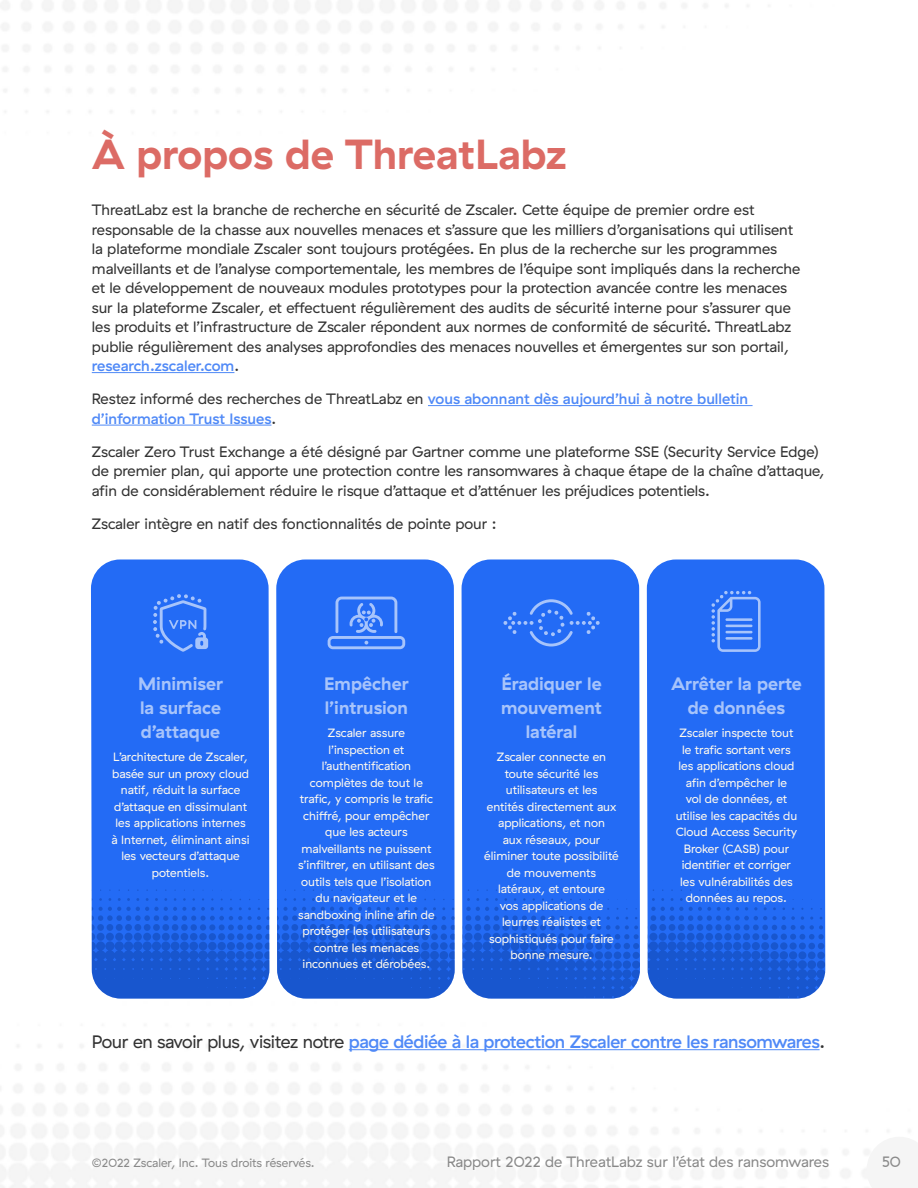
<style>
.page{position:relative;width:918px;height:1188px;background:#fff}
.page>*{position:absolute;margin:0;border:0;box-sizing:border-box;transform-origin:0 0}
.t1{font:700 42px "GT Haptik ZS";color:#dc6b65}
.t2{font:700 18px/24px "GT Haptik ZS";color:#a7c4fb;text-align:center}
.t3{font:500 18px "GT Haptik ZS";letter-spacing:-.02em;color:#4f89f7}
.t4{font:15px/19.5px "GT Haptik ZS";color:#323232}
.t5{font:500 15px/19.5px "GT Haptik ZS";color:#4f89f7}
.t6{font:15px "GT Haptik ZS";color:#898989}
.t7{font:12px/16.5px "GT Haptik ZS";color:#fffaee;text-align:center}
.t8{font:12px "GT Haptik ZS";color:#898989}
.s1{font-weight:500;color:#4f89f7}
.s2{font-weight:400;color:#323232}
</style>
<div class="page">
<hr style="left:92px;top:372px;width:142px;height:1px;background:#4f89f7">
<hr style="left:428px;top:405px;width:325px;height:1px;background:#4f89f7">
<hr style="left:92px;top:425px;width:179px;height:1px;background:#4f89f7">
<div style="left:91px;top:560px;width:178px;height:413px;background:#236bf5"></div>
<svg style="left:92px;top:824px;width:177px;height:175px;background:#2265e7"></svg>
<div style="left:462px;top:560px;width:178px;height:264px;background:#236bf5"></div>
<svg style="left:462px;top:824px;width:178px;height:175px;background:#2266e8"></svg>
<div style="left:276px;top:560px;width:179px;height:364px;background:#236bf5"></div>
<svg style="left:277px;top:824px;width:178px;height:175px;background:#2265e7"></svg>
<div style="left:647px;top:560px;width:178px;height:414px;background:#236bf5"></div>
<svg style="left:648px;top:824px;width:177px;height:175px;background:#2266e8"></svg>
<svg style="left:503px;top:599px;width:97px;height:48px;background:#3476f5"></svg>
<svg style="left:712px;top:591px;width:49px;height:61px;background:#4a85f6"></svg>
<svg style="left:328px;top:597px;width:77px;height:52px;background:#4984f6"></svg>
<svg style="left:153px;top:594px;width:55px;height:58px;background:#4380f6"></svg>
<hr style="left:349px;top:1049px;width:471px;height:1px;background:#4f89f7">
<h1 class="t1" style="left:92px;top:128px;width:476px">À propos de ThreatLabz</h1>
<p class="t4" style="left:92px;top:200px;width:710px">ThreatLabz est la branche de recherche en sécurité de Zscaler. Cette équipe de premier ordre est responsable de la chasse aux nouvelles menaces et s’assure que les milliers d’organisations qui utilisent la plateforme mondiale Zscaler sont toujours protégées. En plus de la recherche sur les programmes malveillants et de l’analyse comportementale, les membres de l’équipe sont impliqués dans la recherche et le développement de nouveaux modules prototypes pour la protection avancée contre les menaces sur la plateforme Zscaler, et effectuent régulièrement des audits de sécurité interne pour s’assurer que les produits et l’infrastructure de Zscaler répondent aux normes de conformité de sécurité. ThreatLabz publie régulièrement des analyses approfondies des menaces nouvelles et émergentes sur son portail, <span class="s1">research.zscaler.com</span>.</p>
<p class="t5" style="left:92px;top:389px;width:658px"><span class="s2">Restez informé des recherches de ThreatLabz en</span> vous abonnant dès aujourd’hui à notre bulletin d’information Trust Issues<span class="s2">.</span></p>
<p class="t4" style="left:92px;top:442px;width:734px">Zscaler Zero Trust Exchange a été désigné par Gartner comme une plateforme SSE (Security Service Edge) de premier plan, qui apporte une protection contre les ransomwares à chaque étape de la chaîne d’attaque, afin de considérablement réduire le risque d’attaque et d’atténuer les préjudices potentiels.</p>
<p class="t4" style="left:92px;top:514px;width:406px">Zscaler intègre en natif des fonctionnalités de pointe pour :</p>
<p class="t2" style="left:138px;top:672px;width:86px;text-align:justify">Minimiser la surface d’attaque</p>
<p class="t7" style="left:112px;top:749px;width:139px">L’architecture de Zscaler, basée sur un proxy cloud natif, réduit la surface d’attaque en dissimulant les applications internes à Internet, éliminant ainsi les vecteurs d’attaque potentiels.</p>
<p class="t2" style="left:324px;top:672px;width:86px;text-align:left">Empêcher l’intrusion</p>
<p class="t7" style="left:298px;top:725px;width:138px">Zscaler assure l’inspection et l’authentification complètes de tout le trafic, y compris le trafic chiffré, pour empêcher que les acteurs malveillants ne puissent s’infiltrer, en utilisant des outils tels que l’isolation du navigateur et le sandboxing inline afin de protéger les utilisateurs contre les menaces inconnues et dérobées.</p>
<p class="t2" style="left:501px;top:672px;width:102px">Éradiquer le mouvement latéral</p>
<p class="t7" style="left:484px;top:749px;width:136px">Zscaler connecte en toute sécurité les utilisateurs et les<br>entités directement aux applications, et non<br>aux réseaux, pour éliminer toute possibilité de mouvements latéraux, et entoure<br>vos applications de leurres réalistes et sophistiqués pour faire bonne mesure.</p>
<p class="t2" style="left:671px;top:672px;width:132px">Arrêter la perte de données</p>
<p class="t7" style="left:676px;top:725px;width:123px">Zscaler inspecte tout le trafic sortant vers les applications cloud afin d’empêcher le<br>vol de données, et utilise les capacités du<br>Cloud Access Security<br>Broker (CASB) pour identifier et corriger les vulnérabilités des données au repos.</p>
<p class="t3" style="left:92px;top:1031px;width:735px"><span class="s2">Pour en savoir plus, visitez notre</span> page dédiée à la protection Zscaler contre les ransomwares<span class="s2">.</span></p>
<p class="t8" style="left:92px;top:1156px;width:225px">©2022 Zscaler, Inc. Tous droits réservés.</p>
<p class="t6" style="left:447px;top:1153px;width:384px">Rapport 2022 de ThreatLabz sur l’état des ransomwares</p>
<p class="t6" style="left:882px;top:1153px;width:21px">50</p>
</div>
